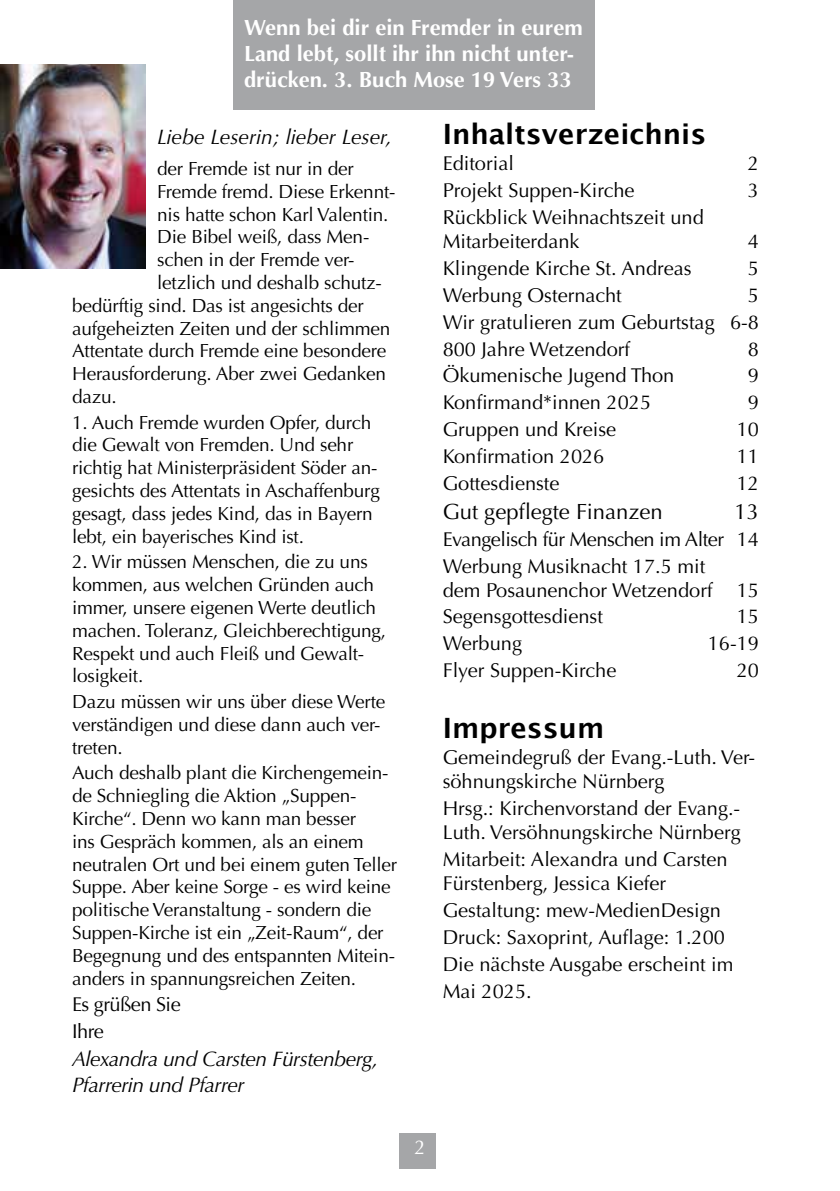
<style>
.page{position:relative;width:840px;height:1191px;background:#fff}
.page>*{position:absolute;margin:0;border:0;box-sizing:border-box;transform-origin:0 0}
.t1{font:700 28px "Lucida Grande";color:#000}
.t2{font:700 22px/26.4px "Optima";color:#fff}
.t3{font:22px "Optima";color:#000}
.t4{font:italic 21px/25.2px "Optima";letter-spacing:-.025em;color:#000}
.t5{font:italic 21px "Optima";color:#000}
.t6{font:20px/26.8px "Optima";color:#000}
.t7{font:20px/26.8px "Optima";letter-spacing:-.025em;color:#000}
.t8{font:20px "Optima";color:#fff}
.t9{font:19px/22.8px "Optima";letter-spacing:-.01em;color:#000}
</style>
<div class="page">
<img style="left:0;top:64px;width:146px;height:204px">
<div style="left:399px;top:1133px;width:36px;height:35px;background:#a5a6a8"></div>
<div style="left:233px;top:0;width:361px;height:110px;background:#a5a6a8"></div>
<p class="t2" style="left:244px;top:14px;width:340px">Wenn bei dir ein Fremder in eurem<br>Land lebt, sollt ihr ihn nicht unter&shy;drücken. 3. Buch Mose 19 Vers 33</p>
<p class="t5" style="left:157px;top:124px;width:236px">Liebe Leserin; lieber Leser,</p>
<p class="t9" style="left:157px;top:157px;width:198px">der Fremde ist nur in der</p>
<p class="t9" style="left:157px;top:180px;width:240px">Fremde fremd. Diese Erkennt-</p>
<p class="t9" style="left:157px;top:203px;width:233px">nis hatte schon Karl Valentin.</p>
<p class="t9" style="left:157px;top:226px;width:213px">Die Bibel weiß, dass Men-</p>
<p class="t9" style="left:157px;top:248px;width:199px">schen in der Fremde ver-</p>
<p class="t9" style="left:157px;top:271px;width:226px">letzlich und deshalb schutz-</p>
<p class="t9" style="left:72px;top:294px;width:293px">bedürftig sind. Das ist angesichts der</p>
<p class="t9" style="left:72px;top:317px;width:320px">aufgeheizten Zeiten und der schlimmen</p>
<p class="t9" style="left:72px;top:340px;width:315px">Attentate durch Fremde eine besondere</p>
<p class="t9" style="left:72px;top:362px;width:315px">Herausforderung. Aber zwei Gedanken</p>
<p class="t9" style="left:72px;top:385px;width:46px">dazu.</p>
<p class="t9" style="left:72px;top:411px;width:309px">1. Auch Fremde wurden Opfer, durch die Gewalt von Fremden. Und sehr richtig hat Ministerpräsident Söder an&shy;gesichts des Attentats in Aschaffenburg gesagt, dass jedes Kind, das in Bayern lebt, ein bayerisches Kind ist.</p>
<p class="t9" style="left:72px;top:551px;width:315px">2. Wir müssen Menschen, die zu uns kommen, aus welchen Gründen auch immer, unsere eigenen Werte deutlich machen. Toleranz, Gleichberechtigung,<br>Respekt und auch Fleiß und Gewalt&shy;losigkeit.</p>
<p class="t9" style="left:72px;top:690px;width:314px">Dazu müssen wir uns über diese Werte verständigen und diese dann auch ver&shy;treten.</p>
<p class="t9" style="left:72px;top:761px;width:326px">Auch deshalb plant die Kirchengemein&shy;de Schniegling die Aktion „Suppen-Kirche“. Denn wo kann man besser<br>ins Gespräch kommen, als an einem neutralen Ort und bei einem guten Teller Suppe. Aber keine Sorge - es wird keine politische Veranstaltung - sondern die Suppen-Kirche ist ein „Zeit-Raum“, der Begegnung und des entspannten Mitein&shy;anders in spannungsreichen Zeiten.</p>
<p class="t7" style="left:72px;top:991px;width:110px">Es grüßen Sie<br>Ihre</p>
<p class="t4" style="left:72px;top:1046px;width:307px">Alexandra und Carsten Fürstenberg,<br>Pfarrerin und Pfarrer</p>
<p class="t8" style="left:414px;top:1135px;width:13px">2</p>
<h1 class="t1" style="left:442px;top:111px;width:265px">Inhaltsverzeichnis</h1>
<p class="t6" style="left:442px;top:150px;width:73px">Editorial</p>
<p class="t6" style="left:747px;top:150px;width:13px">2</p>
<p class="t6" style="left:442px;top:177px;width:193px">Projekt Suppen-Kirche</p>
<p class="t6" style="left:747px;top:177px;width:13px">3</p>
<p class="t6" style="left:442px;top:206px;width:262px;line-height:24px">Rückblick Weihnachtszeit und<br>Mitarbeiterdank</p>
<p class="t6" style="left:747px;top:228px;width:13px">4</p>
<p class="t6" style="left:442px;top:255px;width:250px">Klingende Kirche St. Andreas</p>
<p class="t6" style="left:747px;top:255px;width:13px">5</p>
<p class="t6" style="left:442px;top:282px;width:180px">Werbung Osternacht</p>
<p class="t6" style="left:442px;top:282px;width:318px;text-align:justify;text-indent:305px">5<br>Wir gratulieren zum Geburtstag 6-8<br>800 Jahre Wetzendorf</p>
<p class="t6" style="left:747px;top:335px;width:13px">8</p>
<p class="t6" style="left:442px;top:362px;width:233px">Ökumenische Jugend Thon</p>
<p class="t6" style="left:747px;top:362px;width:13px">9</p>
<p class="t6" style="left:442px;top:389px;width:210px">Konfirmand*innen 2025</p>
<p class="t6" style="left:747px;top:389px;width:13px">9</p>
<p class="t6" style="left:442px;top:416px;width:175px">Gruppen und Kreise</p>
<p class="t6" style="left:736px;top:416px;width:24px">10</p>
<p class="t6" style="left:442px;top:443px;width:163px">Konfirmation 2026</p>
<p class="t6" style="left:736px;top:443px;width:24px">11</p>
<p class="t6" style="left:442px;top:470px;width:118px">Gottesdienste</p>
<p class="t6" style="left:736px;top:470px;width:24px">12</p>
<p class="t3" style="left:442px;top:499px;width:221px">Gut gepflegte Finanzen</p>
<p class="t3" style="left:734px;top:499px;width:26px">13</p>
<p class="t7" style="left:442px;top:526px;width:318px">Evangelisch für Menschen im Alter 14<br>Werbung Musiknacht 17.5 mit</p>
<p class="t6" style="left:442px;top:577px;width:318px">dem Posaunenchor Wetzendorf 15<br>Segensgottesdienst</p>
<p class="t6" style="left:736px;top:603px;width:24px">15</p>
<p class="t6" style="left:442px;top:630px;width:81px">Werbung</p>
<p class="t6" style="left:707px;top:630px;width:53px">16-19</p>
<p class="t6" style="left:442px;top:657px;width:175px">Flyer Suppen-Kirche</p>
<p class="t6" style="left:736px;top:657px;width:24px">20</p>
<h1 class="t1" style="left:442px;top:705px;width:163px">Impressum</h1>
<p class="t6" style="left:442px;top:746px;width:314px;line-height:24px">Gemeindegruß der Evang.-Luth. Ver&shy;söhnungskirche Nürnberg</p>
<p class="t6" style="left:442px;top:797px;width:299px;line-height:24px">Hrsg.: Kirchenvorstand der Evang.-<br>Luth. Versöhnungskirche Nürnberg</p>
<p class="t6" style="left:442px;top:847px;width:286px;line-height:24px">Mitarbeit: Alexandra und Carsten<br>Fürstenberg, Jessica Kiefer</p>
<p class="t6" style="left:442px;top:897px;width:292px">Gestaltung: mew-MedienDesign<br>Druck: Saxoprint, Auflage: 1.200<br>Die nächste Ausgabe erscheint im<br>Mai 2025.</p>
</div>
